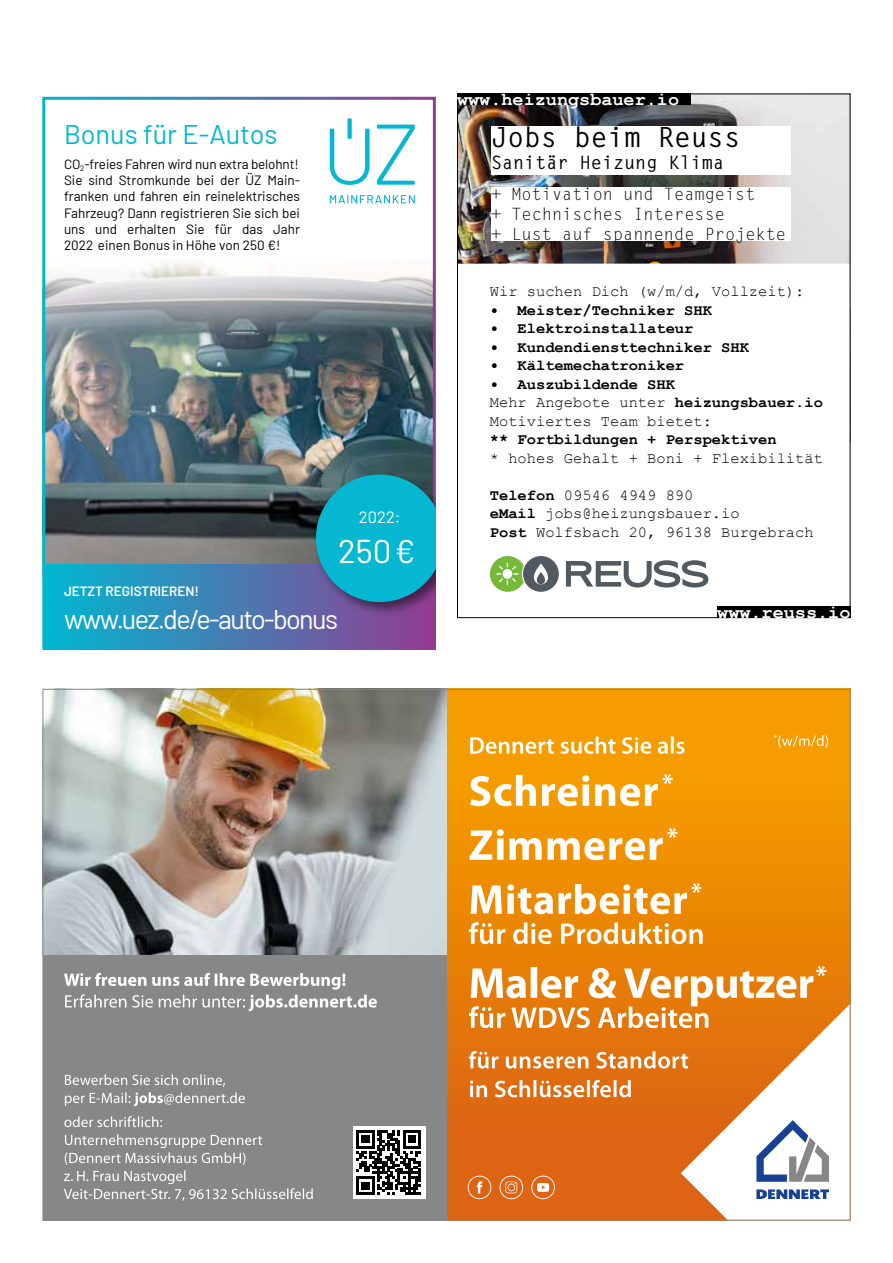
<style>
.page{position:relative;width:893px;height:1263px;background:#fff}
.page>*{position:absolute;margin:0;border:0;box-sizing:border-box;transform-origin:0 0}
.t1{font:33px "Barlow";color:#fff}
.t2{font:700 27.75px "Letter Gothic Std";color:#000}
.t3{font:27px "Barlow";letter-spacing:-.06em;color:#fff}
.t4{font:27px "Barlow";color:#06b7d1}
.t5{font:700 18.45px "Courier New";color:#fff}
.t6{font:700 18.45px "Letter Gothic Std";color:#000}
.t7{font:16.95px/20.4px "Letter Gothic Std";color:#000}
.t8{font:16.5px "Barlow";color:#fff}
.t9{font:15.45px/18.5px "Courier New";color:#000}
.t10{font:700 15.45px "Courier New";color:#000}
.t11{font:13.5px/16.2px "Barlow";color:#000;text-align:justify}
.t12{font:600 13.5px "Barlow";color:#fff}
.s1{font-weight:700}
</style>
<div class="page">
<img style="left:459px;top:96px;width:389px;height:168px">
<div style="left:491px;top:126px;width:299px;height:49px;background:#fff"></div>
<div style="left:491px;top:187px;width:299px;height:53px;background:#fff"></div>
<div style="left:717px;top:606px;width:133px;height:12px;background:#000"></div>
<div style="left:457px;top:94px;width:233px;height:11px;background:#000"></div>
<div style="left:523px;top:556px;width:36px;height:36px;background:#515a61;border-radius:50%"></div>
<svg style="left:534px;top:564px;width:14px;height:20px"></svg>
<svg style="left:490px;top:556px;width:34px;height:36px"></svg>
<div style="left:502px;top:569px;width:10px;height:10px;background:#fff;border-radius:50%"></div>
<svg style="left:566px;top:560px;width:142px;height:27px"></svg>
<img style="left:47px;top:262px;width:385px;height:303px">
<div style="left:44px;top:565px;width:392px;height:85px;background:linear-gradient(to right,#00b7d0,#943b91)"></div>
<svg style="left:330px;top:195px;width:85px;height:8px"></svg>
<div style="left:347px;top:118px;width:5px;height:21px;background:#06b7d1"></div>
<svg style="left:377px;top:125px;width:38px;height:60px"></svg>
<svg style="left:330px;top:129px;width:40px;height:56px"></svg>
<div style="left:313px;top:471px;width:123px;height:146px;background:#000;opacity:.5"></div>
<svg style="left:316px;top:474px;width:120px;height:128px;background:#15a3be"></svg>
<div style="left:446px;top:689px;width:404px;height:531px;background:linear-gradient(to bottom,#f8a400,#d85c14)"></div>
<img style="left:45px;top:691px;width:401px;height:264px">
<svg style="left:774px;top:735px;width:54px;height:13px"></svg>
<div style="left:43px;top:955px;width:403px;height:265px;background:#878787"></div>
<div style="left:353px;top:1126px;width:72px;height:73px;background:#fff"></div>
<svg style="left:356px;top:1130px;width:65px;height:64px"></svg>
<svg style="left:64px;top:973px;width:313px;height:38px"></svg>
<svg style="left:64px;top:1134px;width:249px;height:67px"></svg>
<svg style="left:64px;top:1116px;width:98px;height:11px"></svg>
<svg style="left:65px;top:1074px;width:180px;height:32px"></svg>
<svg style="left:469px;top:922px;width:234px;height:22px"></svg>
<svg style="left:471px;top:883px;width:230px;height:31px"></svg>
<svg style="left:470px;top:828px;width:207px;height:32px"></svg>
<svg style="left:470px;top:774px;width:203px;height:32px"></svg>
<svg style="left:470px;top:736px;width:215px;height:18px"></svg>
<svg style="left:468px;top:966px;width:383px;height:255px"></svg>
<h3 class="t4" style="left:64px;top:115px;width:215px">Bonus für E-Autos</h3>
<p class="t11" style="left:64px;top:155px;width:238px">CO<sub>2</sub>-freies Fahren wird nun extra belohnt!<br>Sie sind Stromkunde bei der ÜZ Main&shy;franken und fahren ein reinelektrisches Fahrzeug? Dann registrieren Sie sich bei uns und erhalten Sie für das Jahr 2022 einen Bonus in Höhe von 250 €!</p>
<p class="t8" style="left:359px;top:505px;width:43px">2022:</p>
<h1 class="t1" style="left:338px;top:527px;width:79px">250€</h1>
<p class="t12" style="left:64px;top:582px;width:136px">JETZT REGISTRIEREN!</p>
<h3 class="t3" style="left:64px;top:599px;width:276px">www.uez.de/e-auto-bonus</h3>
<p class="t5" style="left:457px;top:88px;width:223px">www.heizungsbauer.io</p>
<h2 class="t2" style="left:491px;top:120px;width:251px">Jobs beim Reuss</h2>
<p class="t6" style="left:491px;top:151px;width:235px">Sanitär Heizung Klima</p>
<p class="t7" style="left:491px;top:184px;width:297px">+ Motivation und Teamgeist<br>+ Technisches Interesse<br>+ Lust auf spannende Projekte</p>
<p class="t9" style="left:490px;top:282px;width:316px">Wir suchen Dich (w/m/d, Vollzeit):</p>
<p class="t10" style="left:490px;top:300px;width:224px">• Meister/Techniker SHK</p>
<p class="t10" style="left:490px;top:319px;width:205px">• Elektroinstallateur</p>
<p class="t10" style="left:490px;top:337px;width:261px">• Kundendiensttechniker SHK</p>
<p class="t10" style="left:490px;top:356px;width:196px">• Kältemechatroniker</p>
<p class="t9" style="left:490px;top:374px;width:335px"><span class="s1">• Auszubildende SHK<br></span>Mehr Angebote unter <span class="s1">heizungsbauer.io<br></span>Motiviertes Team bietet:</p>
<p class="t10" style="left:490px;top:430px;width:288px">** Fortbildungen + Perspektiven</p>
<p class="t9" style="left:490px;top:448px;width:335px">* hohes Gehalt + Boni + Flexibilität</p>
<p class="t9" style="left:490px;top:485px;width:325px"><span class="s1">Telefon</span> 09546 4949 890<br><span class="s1">eMail</span> jobs@heizungsbauer.io<br><span class="s1">Post</span> Wolfsbach 20, 96138 Burgebrach</p>
<p class="t5" style="left:717px;top:601px;width:135px">www.reuss.io</p>
</div>
